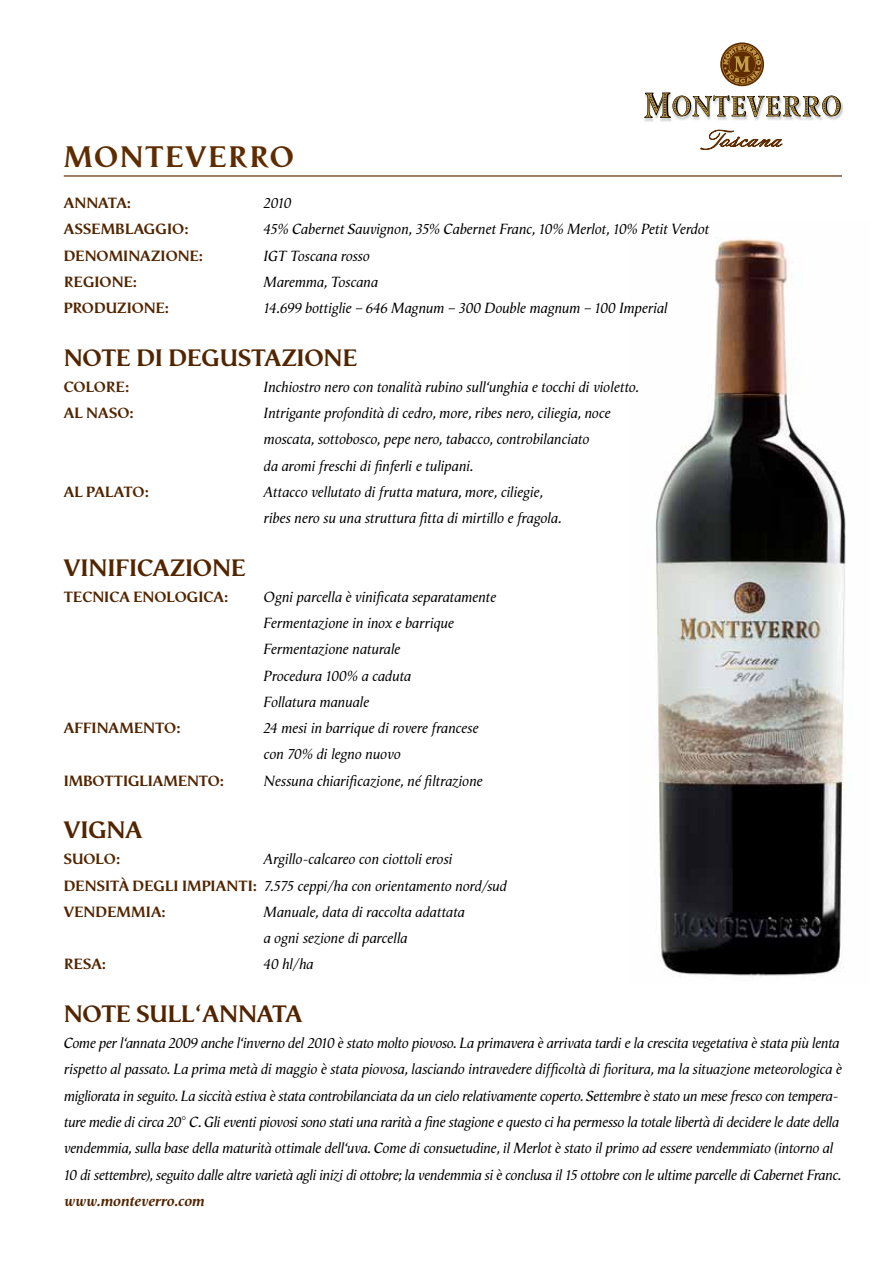
<style>
.page{position:relative;width:893px;height:1263px;background:#fff}
.page>*{position:absolute;margin:0;border:0;box-sizing:border-box;transform-origin:0 0}
.t1{font:700 30px "Vega Antikva";letter-spacing:.055em;color:#5f2c00}
.t2{font:700 24px "Vega Antikva";letter-spacing:-.005em;color:#522500}
.t3{font:italic 15px/26.2px "Vega Antikva";letter-spacing:-.01em;color:#000}
.t4{font:700 15px "Vega Antikva";letter-spacing:.005em;color:#522500}
.t5{font:italic 700 15px "Vega Antikva";letter-spacing:.005em;color:#522500}
.s1{font-weight:700;font-style:normal;color:#522500}
</style>
<div class="page">
<img style="left:644px;top:101px;width:200px;height:21px">
<svg style="left:644px;top:92px;width:197px;height:26px"></svg>
<svg style="left:700px;top:130px;width:82px;height:19px"></svg>
<svg style="left:720px;top:42px;width:44px;height:44px"></svg>
<svg style="left:722px;top:44px;width:40px;height:40px;background:#926833"></svg>
<img style="left:655px;top:237px;width:191px;height:739px">
<hr style="left:64px;top:175px;width:778px;height:2px;background:#5f2c00">
<h1 class="t1" style="left:64px;top:139px;width:103px">MONTEVE</h1>
<h1 class="t1" style="left:228px;top:139px;width:68px">RRO</h1>
<p class="t4" style="left:64px;top:194px;width:13px">ANNA</p>
<p class="t4" style="left:108px;top:194px;width:25px">TA:</p>
<p class="t3" style="left:264px;top:190px;width:29px">2010</p>
<p class="t4" style="left:64px;top:221px;width:126px">ASSEMBLAGGIO:</p>
<p class="t3" style="left:264px;top:216px;width:447px">45% Cabernet Sauvignon, 35% Cabernet Franc, 10% Merlot, 10% Petit Verdot</p>
<p class="t4" style="left:64px;top:247px;width:141px">DENOMINAZIONE:</p>
<p class="t3" style="left:264px;top:242px;width:108px">IGT Toscana rosso</p>
<p class="t4" style="left:64px;top:273px;width:75px">REGIONE:</p>
<p class="t3" style="left:264px;top:269px;width:116px">Maremma, Toscana</p>
<p class="t4" style="left:64px;top:299px;width:21px">PROD</p>
<p class="t4" style="left:106px;top:299px;width:65px">UZIONE:</p>
<p class="t3" style="left:264px;top:295px;width:405px">14.699 bottiglie – 646 Magnum – 300 Double magnum – 100 Imperial</p>
<h2 class="t2" style="left:64px;top:344px;width:295px">NOTE DI DEGUSTAZION E</h2>
<p class="t4" style="left:64px;top:378px;width:67px">COLORE:</p>
<p class="t3" style="left:264px;top:374px;width:376px">Inchiostro nero con tonalità rubino sull‘unghia e tocchi di violetto.</p>
<p class="t4" style="left:64px;top:404px;width:72px">AL NASO:</p>
<p class="t3" style="left:264px;top:400px;width:348px">Intrigante profondità di cedro, more, ribes nero, ciliegia, noce moscata, sottobosco, pepe nero, tabacco, controbilanciato<br>da aromi freschi di finferli e tulipani.</p>
<p class="t4" style="left:64px;top:483px;width:87px">AL PALATO:</p>
<p class="t3" style="left:264px;top:479px;width:299px">Attacco vellutato di frutta matura, more, ciliegie, ribes nero su una struttura fitta di mirtillo e fragola.</p>
<h2 class="t2" style="left:64px;top:554px;width:183px">VINIFICAZIONE</h2>
<p class="t4" style="left:64px;top:588px;width:166px">TECNICA ENOLOGICA:</p>
<p class="t3" style="left:264px;top:584px;width:234px">Ogni parcella è vinificata separatamente<br>Fermentazione in inox e barrique<br>Fermentazione naturale<br>Procedura 100% a caduta<br>Follatura manuale</p>
<p class="t4" style="left:64px;top:719px;width:118px">AFFINAMENTO:</p>
<p class="t3" style="left:264px;top:715px;width:216px">24 mesi in barrique di rovere francese con 70% di legno nuovo</p>
<p class="t4" style="left:64px;top:772px;width:162px">IMBOTTIGLIAMENTO:</p>
<p class="t3" style="left:264px;top:767px;width:220px">Nessuna chiarificazione, né filtrazione</p>
<h2 class="t2" style="left:64px;top:816px;width:61px">VIGNA</h2>
<p class="t4" style="left:64px;top:851px;width:58px">SUOLO:</p>
<p class="t3" style="left:64px;top:846px;width:445px;text-indent:200px">Argillo-calcareo con ciottoli erosi<br><span class="s1">DENSITÀ DEGLI IMPIANTI:</span> 7.575 ceppi/ha con orientamento nord/sud<br><span class="s1">VENDEMMIA:</span></p>
<p class="t3" style="left:264px;top:899px;width:203px">Manuale, data di raccolta adattata a ogni sezione di parcella</p>
<p class="t4" style="left:64px;top:956px;width:44px">RESA:</p>
<p class="t3" style="left:264px;top:951px;width:51px">40 hl/ha</p>
<h2 class="t2" style="left:64px;top:1000px;width:158px">NOTE SULL‘ANNA</h2>
<h2 class="t2" style="left:272px;top:1000px;width:31px">TA</h2>
<p class="t3" style="left:64px;top:1030px;width:779px">Come per l‘annata 2009 anche l‘inverno del 2010 è stato molto piovoso. La primavera è arrivata tardi e la crescita vegetativa è stata più lenta rispetto al passato. La prima metà di maggio è stata piovosa, lasciando intravedere difficoltà di fioritura, ma la situazione meteorologica è migliorata in seguito. La siccità estiva è stata controbilanciata da un cielo relativamente coperto. Settembre è stato un mese fresco con tempera&shy;ture medie di circa 20° C. Gli eventi piovosi sono stati una rarità a fine stagione e questo ci ha permesso la totale libertà di decidere le date della vendemmia, sulla base della maturità ottimale dell‘uva. Come di consuetudine, il Merlot è stato il primo ad essere vendemmiato (intorno al 10 di settembre), seguito dalle altre varietà agli inizi di ottobre; la vendemmia si è conclusa il 15 ottobre con le ultime parcelle di Cabernet Franc.</p>
<p class="t5" style="left:64px;top:1192px;width:142px">www.monteverro.com</p>
</div>
